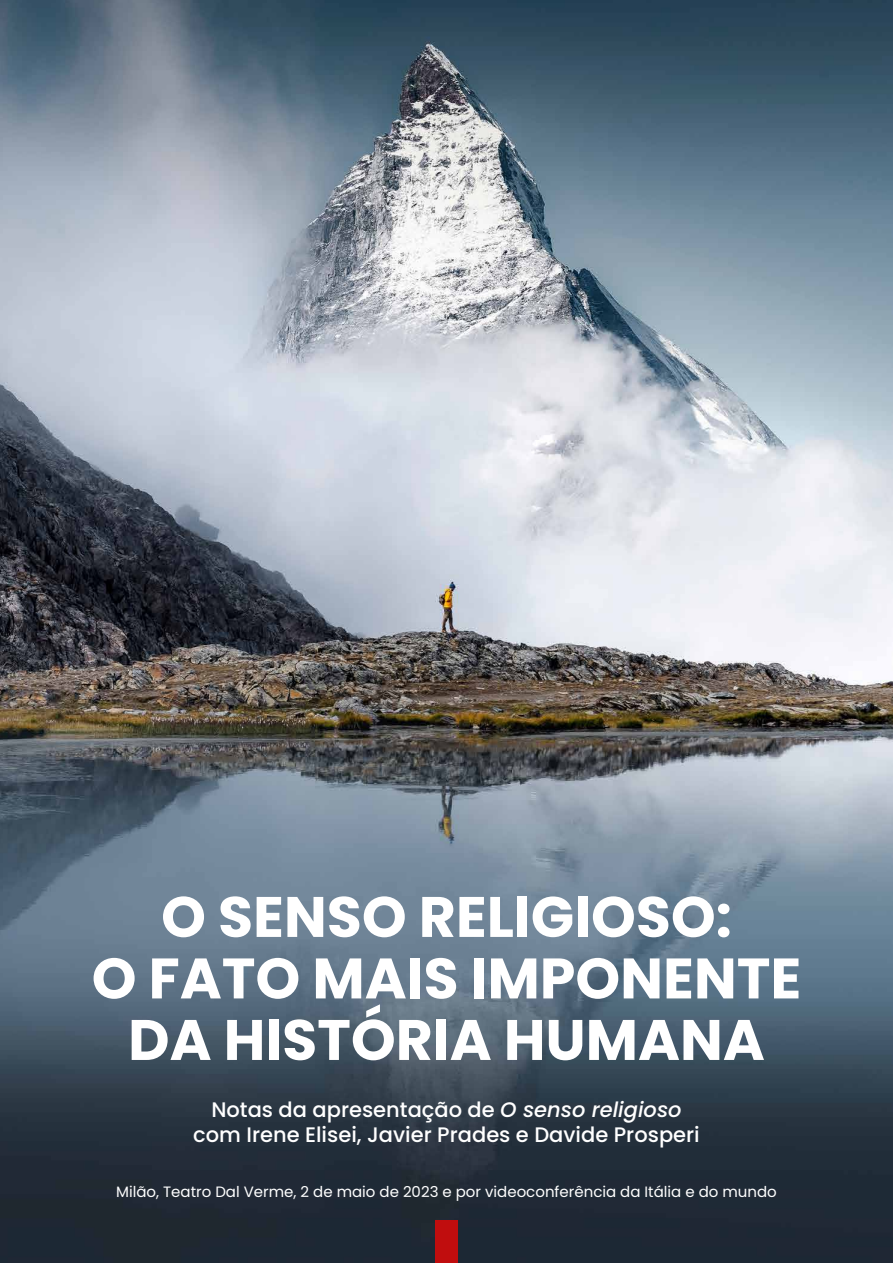
<style>
.page{position:relative;width:893px;height:1263px;background:#fff}
.page>*{position:absolute;margin:0;border:0;box-sizing:border-box;transform-origin:0 0}
.t1{font:700 57px/61.5px "Poppins";color:#fff;text-align:center}
.t2{font:500 21px/25.5px "Poppins";color:#fff;text-align:center}
.t3{font:15px "Poppins";color:#fff}
.s1{font-style:italic}
</style>
<div class="page">
<img style="left:0;top:0;width:893px;height:1263px">
<div style="left:435px;top:1220px;width:23px;height:43px;background:#c00d0e"></div>
<h1 class="t1" style="left:92px;top:886px;width:711px">O SENSO RELIGIOSO:<br>O FATO MAIS IMPONENTE<br>DA HISTÓRIA HUMANA</h1>
<p class="t2" style="left:193px;top:1097px;width:508px">Notas da apresentação de <span class="s1">O senso religioso </span>com Irene Elisei, Javier Prades e Davide Prosperi</p>
<p class="t3" style="left:116px;top:1183px;width:662px">Milão, Teatro Dal Verme, 2 de maio de 2023 e por videoconferência da Itália e do mundo</p>
</div>
